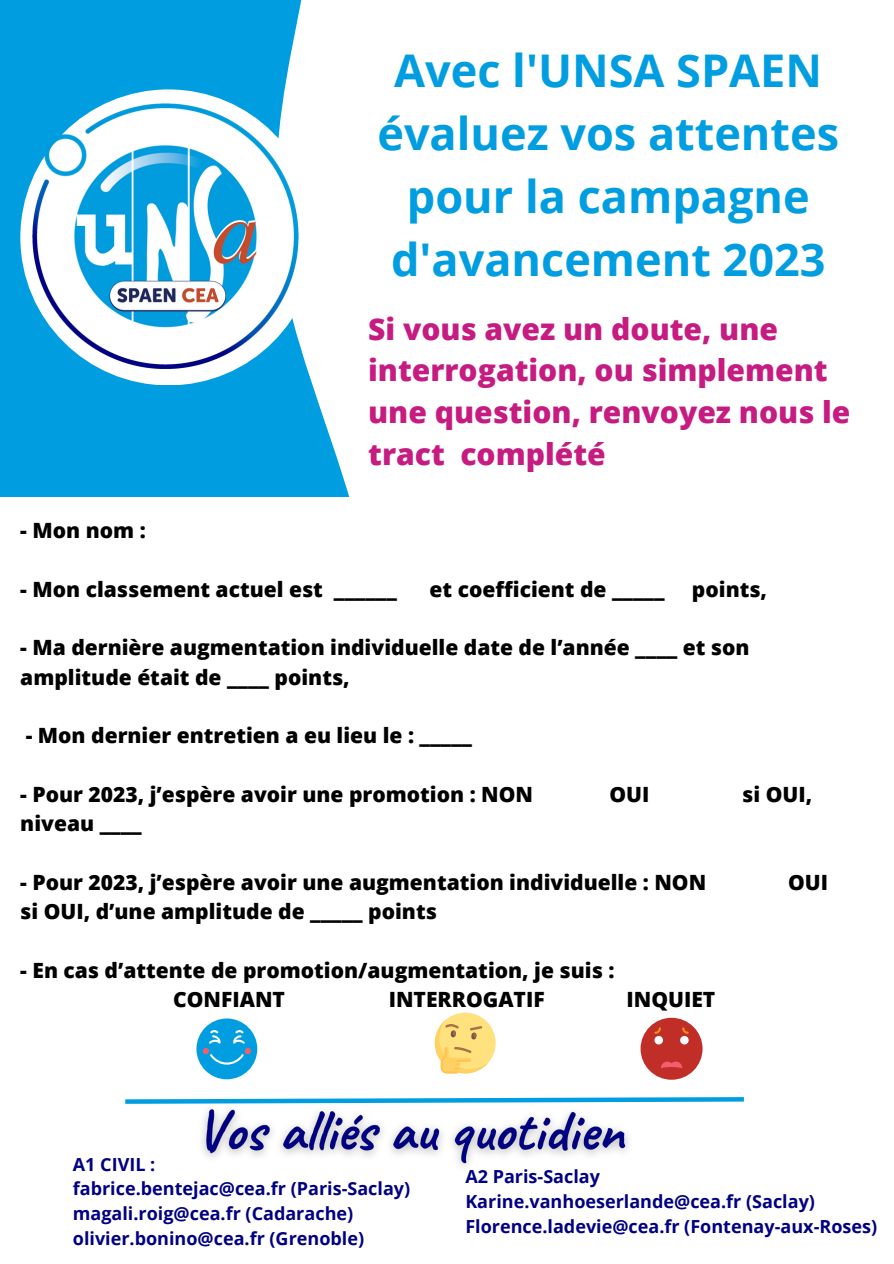
<style>
.page{position:relative;width:894px;height:1264px;background:#fff}
.page>*{position:absolute;margin:0;border:0;box-sizing:border-box;transform-origin:0 0}
.t1{font:700 45px/63px "Open Sans";color:#009ee0;text-align:center}
.t2{font:800 30px/41.7px "Open Sans";color:#c61c81}
.t3{font:800 21px/29.2px "Open Sans";color:#000}
.t4{font:700 18px/24.8px "Open Sans";color:#000082}
</style>
<div class="page">
<svg style="left:0;top:0;width:349px;height:496px;fill:#009ee0"></svg>
<div style="left:20px;top:89px;width:296px;height:296px;background:#fff;border-radius:50%"></div>
<img style="left:28px;top:94px;width:273px;height:277px">
<div style="left:640px;top:1017px;width:62px;height:62px;background:#c12e28;border-radius:50%"></div>
<div style="left:680px;top:1035px;width:8px;height:9px;background:#fff;border-radius:50%"></div>
<div style="left:654px;top:1035px;width:8px;height:9px;background:#fff;border-radius:50%"></div>
<svg style="left:682px;top:1027px;width:6px;height:6px"></svg>
<svg style="left:654px;top:1027px;width:6px;height:6px"></svg>
<svg style="left:661px;top:1061px;width:22px;height:7px"></svg>
<div style="left:196px;top:1018px;width:61px;height:61px;background:#009ee0;border-radius:50%"></div>
<svg style="left:209px;top:1030px;width:12px;height:13px"></svg>
<svg style="left:233px;top:1030px;width:12px;height:13px"></svg>
<svg style="left:210px;top:1054px;width:34px;height:10px"></svg>
<div style="left:203px;top:1047px;width:6px;height:7px;background:#f35e6e;border-radius:50%"></div>
<div style="left:245px;top:1047px;width:6px;height:7px;background:#f35e6e;border-radius:50%"></div>
<div style="left:434px;top:1012px;width:61px;height:61px;background:#ffe17d;border-radius:50%"></div>
<svg style="left:434px;top:1019px;width:54px;height:54px"></svg>
<img style="left:202px;top:1109px;width:427px;height:58px">
<svg style="left:125px;top:1097px;width:619px;height:7px"></svg>
<p class="t3" style="left:20px;top:515px;width:127px">- Mon nom :</p>
<h1 class="t1" style="left:377px;top:38px;width:463px">Avec l'UNSA SPAEN évaluez vos attentes pour la campagne d'avancement 2023</h1>
<h2 class="t2" style="left:368px;top:307px;width:483px">Si vous avez un doute, une interrogation, ou simplement une question, renvoyez nous le tract complété</h2>
<p class="t3" style="left:20px;top:574px;width:378px">- Mon classement actuel est ______</p>
<p class="t3" style="left:429px;top:574px;width:236px">et coefficient de _____</p>
<p class="t3" style="left:691px;top:574px;width:77px">points,</p>
<p class="t3" style="left:20px;top:632px;width:730px">- Ma dernière augmentation individuelle date de l’année ____ et son amplitude était de ____ points,</p>
<p class="t3" style="left:26px;top:720px;width:447px">- Mon dernier entretien a eu lieu le : _____</p>
<p class="t3" style="left:20px;top:779px;width:514px">- Pour 2023, j’espère avoir une promotion : NON</p>
<p class="t3" style="left:609px;top:779px;width:41px">OUI</p>
<p class="t3" style="left:742px;top:779px;width:71px">si OUI,</p>
<p class="t3" style="left:20px;top:808px;width:123px">niveau ____</p>
<p class="t3" style="left:20px;top:866px;width:687px">- Pour 2023, j’espère avoir une augmentation individuelle : NON</p>
<p class="t3" style="left:787px;top:866px;width:41px">OUI</p>
<p class="t3" style="left:20px;top:896px;width:418px">si OUI, d’une amplitude de _____ points</p>
<p class="t3" style="left:173px;top:954px;width:442px;text-indent:-153px">- En cas d’attente de promotion/augmentation, je suis :<br>CONFIANT</p>
<p class="t3" style="left:388px;top:984px;width:157px">INTERROGATIF</p>
<p class="t3" style="left:626px;top:984px;width:90px">INQUIET</p>
<p class="t4" style="left:73px;top:1151px;width:339px">A1 CIVIL :<br>fabrice.bentejac@cea.fr (Paris-Saclay) magali.roig@cea.fr (Cadarache) olivier.bonino@cea.fr (Grenoble)</p>
<p class="t4" style="left:465px;top:1163px;width:413px">A2 Paris-Saclay<br>Karine.vanhoeserlande@cea.fr (Saclay)<br>Florence.ladevie@cea.fr (Fontenay-aux-Roses)</p>
</div>
